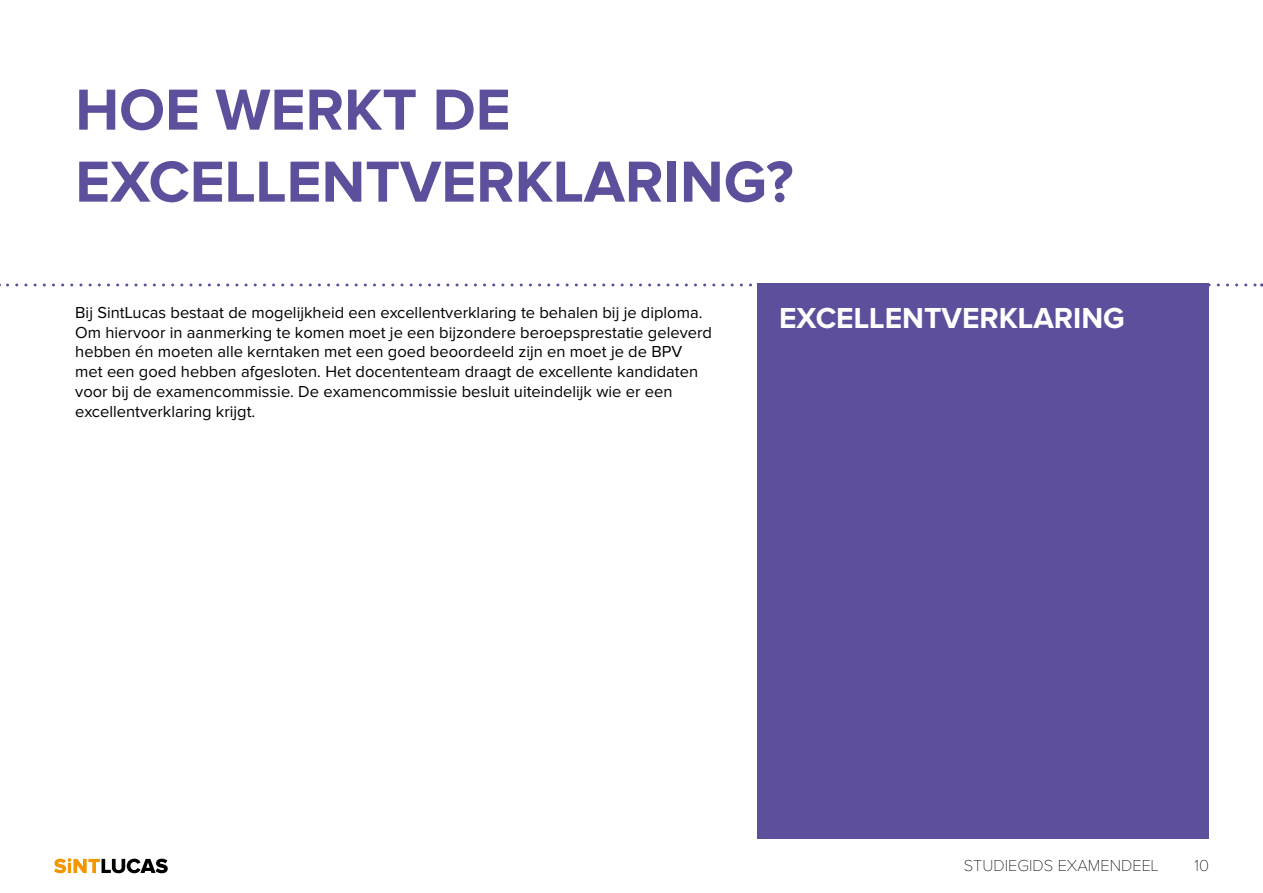
<style>
.page{position:relative;width:1263px;height:893px;background:#fff}
.page>*{position:absolute;margin:0;border:0;box-sizing:border-box;transform-origin:0 0}
.t1{font:700 60px/72px "Proxima Nova";color:#5e4f9c}
.t2{font:700 30px "Proxima Nova";color:#fff}
.t3{font:16.5px/19.8px "Proxima Nova";color:#000}
.t4{font:100 16.5px "Proxima Nova";color:#000}
</style>
<div class="page">
<svg style="left:54px;top:858px;width:114px;height:15px"></svg>
<div style="left:758px;top:283px;width:451px;height:556px;background:#5e4f9c"></div>
<svg style="left:8px;top:283px;width:1254px;height:3px"></svg>
<h1 class="t1" style="left:75px;top:76px;width:720px">HOE WERKT DE<br>EXCELLENTVERKLARING?</h1>
<p class="t3" style="left:75px;top:303px;width:638px">Bij SintLucas bestaat de mogelijkheid een excellentverklaring te behalen bij je diploma.<br>Om hiervoor in aanmerking te komen moet je een bijzondere beroepsprestatie geleverd hebben én moeten alle kerntaken met een goed beoordeeld zijn en moet je de BPV met een goed hebben afgesloten. Het docententeam draagt de excellente kandidaten voor bij de examencommissie. De examencommissie besluit uiteindelijk wie er een excellentverklaring krijgt.</p>
<h2 class="t2" style="left:779px;top:305px;width:347px">EXCELLENTVERKLARING</h2>
<p class="t4" style="left:964px;top:858px;width:196px">STUDIEGIDS EXAMENDEEL</p>
<p class="t4" style="left:1194px;top:858px;width:16px">10</p>
</div>
